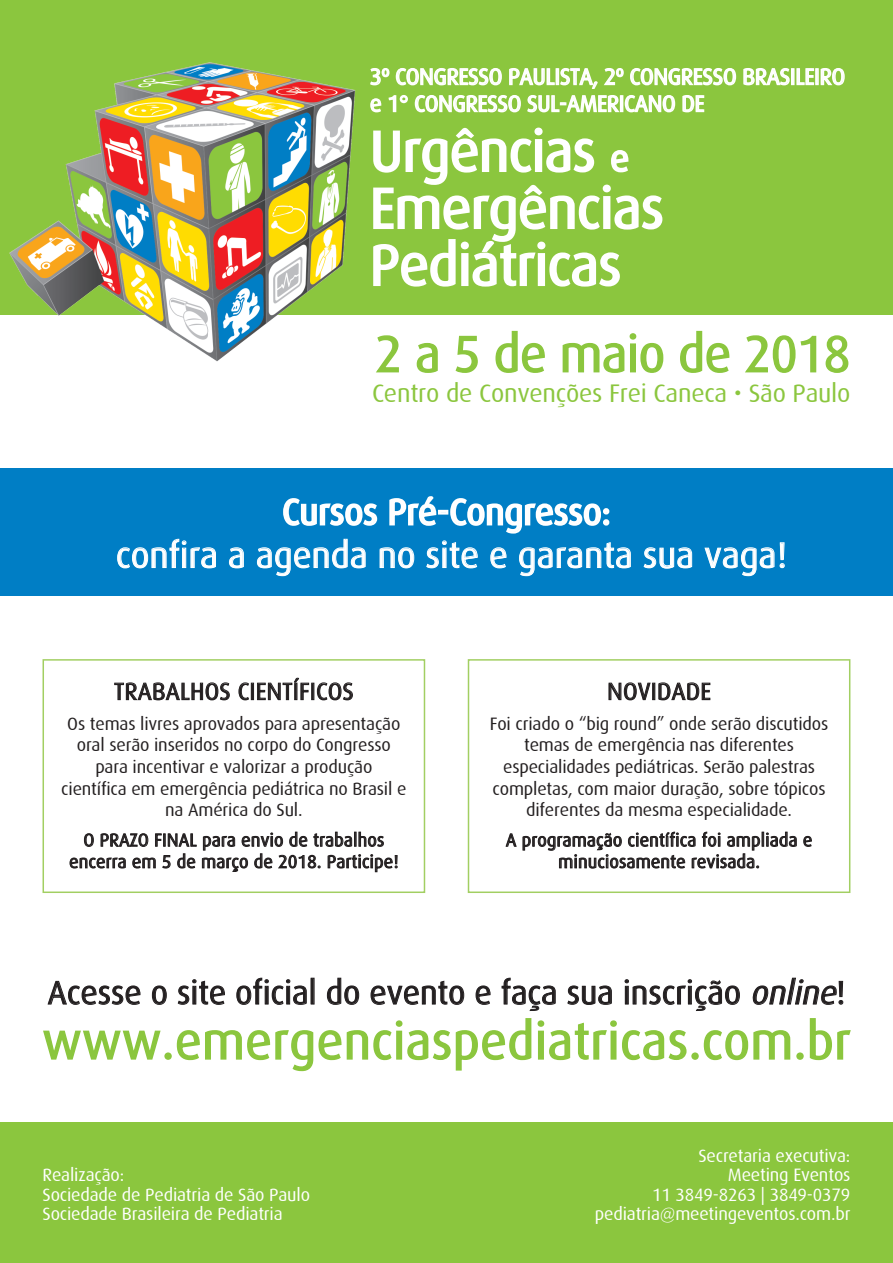
<style>
.page{position:relative;width:893px;height:1263px;background:#fff}
.page>*{position:absolute;margin:0;border:0;box-sizing:border-box;transform-origin:0 0}
.t1{font:57px "Dax";letter-spacing:-.01em;color:#fff}
.t2{font:51px "Dax";letter-spacing:.01em;color:#8bc63e}
.t3{font:51px "Dax";letter-spacing:-.01em;color:#8bc63e}
.t4{font:36px "Dax";color:#fff}
.t5{font:33px "Dax";color:#231f20}
.t6{font:25.5px "Dax";letter-spacing:-.01em;color:#8bc63e}
.t7{font:24px "Dax";letter-spacing:.01em;color:#231f20}
.t8{font:22.5px/27px "Dax";letter-spacing:-.01em;color:#fff}
.t9{font:18px/21.6px "Dax";letter-spacing:-.01em;color:#231f20;text-align:center}
.t10{font:18px "Dax";letter-spacing:-.01em;color:#fff}
.t11{font:18px/21.6px "Dax";letter-spacing:.01em;color:#231f20;text-align:center}
.s1{font-size:36px}
.s2{font-style:italic}
</style>
<div class="page">
<div style="left:0;top:468px;width:893px;height:127px;background:#007ec5"></div>
<div style="left:0;top:0;width:893px;height:315px;background:#8bc63e"></div>
<svg style="left:43px;top:1018px;width:808px;height:54px"></svg>
<svg style="left:47px;top:981px;width:94px;height:24px"></svg>
<svg style="left:152px;top:985px;width:15px;height:20px"></svg>
<svg style="left:177px;top:979px;width:48px;height:26px"></svg>
<svg style="left:236px;top:977px;width:71px;height:28px"></svg>
<svg style="left:327px;top:977px;width:32px;height:28px"></svg>
<svg style="left:370px;top:980px;width:94px;height:25px"></svg>
<svg style="left:475px;top:985px;width:16px;height:20px"></svg>
<svg style="left:501px;top:977px;width:55px;height:34px"></svg>
<svg style="left:567px;top:985px;width:45px;height:20px"></svg>
<svg style="left:624px;top:979px;width:116px;height:32px"></svg>
<svg style="left:752px;top:977px;width:92px;height:28px"></svg>
<svg style="left:117px;top:538px;width:99px;height:31px"></svg>
<svg style="left:229px;top:547px;width:15px;height:22px"></svg>
<svg style="left:257px;top:496px;width:374px;height:80px"></svg>
<svg style="left:643px;top:547px;width:49px;height:22px"></svg>
<svg style="left:704px;top:542px;width:81px;height:34px"></svg>
<svg style="left:376px;top:335px;width:23px;height:38px"></svg>
<svg style="left:416px;top:342px;width:22px;height:31px"></svg>
<svg style="left:455px;top:335px;width:23px;height:38px"></svg>
<svg style="left:495px;top:330px;width:50px;height:43px"></svg>
<svg style="left:562px;top:333px;width:102px;height:40px"></svg>
<svg style="left:680px;top:330px;width:50px;height:43px"></svg>
<svg style="left:745px;top:335px;width:72px;height:38px"></svg>
<svg style="left:825px;top:335px;width:24px;height:38px"></svg>
<div style="left:0;top:1123px;width:893px;height:140px;background:#8bc63e"></div>
<svg style="left:114px;top:682px;width:116px;height:19px"></svg>
<svg style="left:238px;top:682px;width:11px;height:19px"></svg>
<div style="left:251px;top:683px;width:3px;height:17px;border:1px solid #231f20"></div>
<svg style="left:257px;top:677px;width:52px;height:23px"></svg>
<div style="left:311px;top:683px;width:3px;height:17px;border:1px solid #231f20"></div>
<svg style="left:317px;top:682px;width:36px;height:19px"></svg>
<svg style="left:84px;top:833px;width:10px;height:14px"></svg>
<svg style="left:101px;top:833px;width:47px;height:14px"></svg>
<svg style="left:155px;top:833px;width:42px;height:14px"></svg>
<svg style="left:203px;top:836px;width:32px;height:14px"></svg>
<svg style="left:242px;top:832px;width:41px;height:15px"></svg>
<svg style="left:289px;top:832px;width:18px;height:15px"></svg>
<svg style="left:313px;top:832px;width:71px;height:15px"></svg>
<svg style="left:70px;top:857px;width:56px;height:11px"></svg>
<svg style="left:132px;top:857px;width:24px;height:11px"></svg>
<svg style="left:162px;top:855px;width:9px;height:13px"></svg>
<svg style="left:177px;top:853px;width:18px;height:15px"></svg>
<svg style="left:202px;top:857px;width:46px;height:15px"></svg>
<svg style="left:254px;top:853px;width:18px;height:15px"></svg>
<svg style="left:278px;top:855px;width:43px;height:13px"></svg>
<svg style="left:328px;top:854px;width:70px;height:18px"></svg>
<div style="left:43px;top:659px;width:382px;height:234px;border:2px solid #a2cf62"></div>
<svg style="left:743px;top:68px;width:47px;height:18px"></svg>
<div style="left:791px;top:68px;width:3px;height:17px;border:2px solid #fff"></div>
<svg style="left:796px;top:68px;width:49px;height:18px"></svg>
<svg style="left:370px;top:68px;width:367px;height:45px"></svg>
<svg style="left:373px;top:127px;width:290px;height:160px"></svg>
<img style="left:9px;top:62px;width:347px;height:300px">
<svg style="left:608px;top:682px;width:43px;height:19px"></svg>
<div style="left:652px;top:683px;width:3px;height:17px;border:1px solid #231f20"></div>
<svg style="left:658px;top:682px;width:53px;height:19px"></svg>
<svg style="left:506px;top:833px;width:11px;height:14px"></svg>
<svg style="left:803px;top:836px;width:9px;height:11px"></svg>
<svg style="left:523px;top:832px;width:274px;height:36px"></svg>
<div style="left:468px;top:659px;width:382px;height:234px;border:2px solid #a2cf62"></div>
<p class="t8" style="left:370px;top:63px;width:477px">3º CONGRESSO PAULISTA, 2º CONGRESSO BRASILEIRO e 1° CONGRESSO SUL-AMERICANO DE</p>
<p class="t1" style="left:370px;top:120px;width:261px">Urgências <span class="s1">e</span></p>
<p class="t1" style="left:370px;top:177px;width:296px">Emergências</p>
<p class="t1" style="left:370px;top:234px;width:253px">Pediátricas</p>
<p class="t3" style="left:375px;top:326px;width:477px">2 a 5 de maio de 2018</p>
<p class="t6" style="left:372px;top:379px;width:480px">Centro de Convenções Frei Caneca • São Paulo</p>
<p class="t4" style="left:282px;top:492px;width:330px">Cursos Pré-Congresso:</p>
<p class="t4" style="left:116px;top:535px;width:673px">confira a agenda no site e garanta sua vaga!</p>
<p class="t7" style="left:114px;top:678px;width:241px">TRABALHOS CIENTÍFICOS</p>
<p class="t9" style="left:61px;top:713px;width:347px">Os temas livres aprovados para apresentação oral serão inseridos no corpo do Congresso para incentivar e valorizar a produção científica em emergência pediátrica no Brasil e na América do Sul.</p>
<p class="t11" style="left:69px;top:829px;width:331px">O PRAZO FINAL para envio de trabalhos encerra em 5 de março de 2018. Participe!</p>
<p class="t7" style="left:607px;top:678px;width:105px">NOVIDADE</p>
<p class="t9" style="left:490px;top:713px;width:340px">Foi criado o “big round” onde serão discutidos temas de emergência nas diferentes especialidades pediátricas. Serão palestras completas, com maior duração, sobre tópicos diferentes da mesma especialidade.</p>
<p class="t11" style="left:506px;top:829px;width:308px">A programação científica foi ampliada e minuciosamente revisada.</p>
<p class="t5" style="left:48px;top:974px;width:799px">Acesse o site oficial do evento e faça sua inscrição <span class="s2">online</span>!</p>
<p class="t2" style="left:42px;top:1013px;width:810px">www.emergenciaspediatricas.com.br</p>
<p class="t10" style="left:43px;top:1165px;width:83px">Realização:</p>
<p class="t10" style="left:43px;top:1185px;width:269px">Sociedade de Pediatria de São Paulo</p>
<p class="t10" style="left:43px;top:1204px;width:242px">Sociedade Brasileira de Pediatria</p>
<p class="t10" style="left:698px;top:1146px;width:154px">Secretaria executiva:</p>
<p class="t10" style="left:728px;top:1165px;width:124px">Meeting Eventos</p>
<p class="t10" style="left:652px;top:1185px;width:200px">11 3849-8263 | 3849-0379</p>
<p class="t10" style="left:595px;top:1204px;width:257px">pediatria@meetingeventos.com.br</p>
</div>
